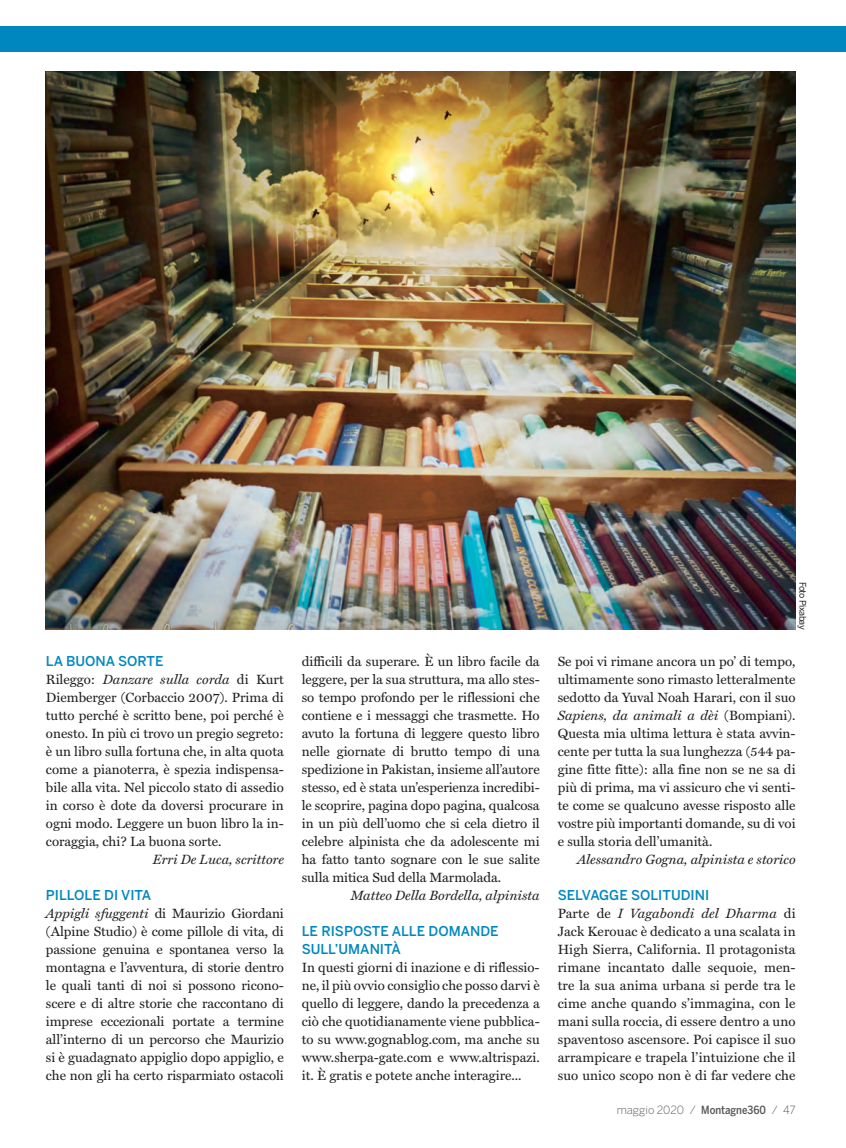
<style>
.page{position:relative;width:846px;height:1148px;background:#fff}
.page>*{position:absolute;margin:0;border:0;box-sizing:border-box;transform-origin:0 0}
.t1{font:13.5px/18px "Miller Text";color:#231f20;text-align:justify}
.t2{font:italic 13.5px "Miller Text";color:#231f20}
.t3{font:500 13.5px/18px "Benton Sans";color:#0087c0}
.t4{font:300 11.25px "Benton Sans";color:#57585a}
.t5{font:9px "Benton Sans";letter-spacing:-.06em;color:#231f20}
.s1{font-style:italic}
.s2{font-family:"Benton Sans Condensed";font-weight:500}
</style>
<div class="page">
<div style="left:0;top:27px;width:846px;height:25px;background:#0087c0"></div>
<img style="left:46px;top:72px;width:749px;height:558px">
<p class="t3" style="left:46px;top:652px;width:119px">LA BUONA SORTE</p>
<p class="t1" style="left:46px;top:671px;width:239px">Rileggo: <span class="s1">Danzare sulla corda</span> di Kurt Diemberger (Corbaccio 2007). Prima di tutto perché è scritto bene, poi perché è onesto. In più ci trovo un pregio segreto: è un libro sulla fortuna che, in alta quota come a pianoterra, è spezia indispensa&shy;bile alla vita. Nel piccolo stato di assedio in corso è dote da doversi procurare in ogni modo. Leggere un buon libro la in&shy;coraggia, chi? La buona sorte.</p>
<p class="t2" style="left:153px;top:851px;width:132px">Erri De Luca, scrittore</p>
<p class="t3" style="left:46px;top:886px;width:107px">PILLOLE DI VITA</p>
<p class="t1" style="left:46px;top:905px;width:239px"><span class="s1">Appigli sfuggenti</span> di Maurizio Giordani (Alpine Studio) è come pillole di vita, di passione genuina e spontanea verso la montagna e l’avventura, di storie dentro le quali tanti di noi si possono ricono&shy;scere e di altre storie che raccontano di imprese eccezionali portate a termine all’interno di un percorso che Maurizio si è guadagnato appiglio dopo appiglio, e che non gli ha certo risparmiato ostacoli</p>
<p class="t1" style="left:302px;top:652px;width:239px">difficili da superare. È un libro facile da leggere, per la sua struttura, ma allo stes&shy;so tempo profondo per le riflessioni che contiene e i messaggi che trasmette. Ho avuto la fortuna di leggere questo libro nelle giornate di brutto tempo di una spedizione in Pakistan, insieme all’autore stesso, ed è stata un’esperienza incredibi&shy;le scoprire, pagina dopo pagina, qualcosa in un più dell’uomo che si cela dietro il celebre alpinista che da adolescente mi ha fatto tanto sognare con le sue salite sulla mitica Sud della Marmolada.</p>
<p class="t2" style="left:351px;top:887px;width:190px">Matteo Della Bordella, alpinista</p>
<p class="t3" style="left:302px;top:922px;width:198px">LE RISPOSTE ALLE DOMANDE<br>SULL’UMANITÀ</p>
<p class="t1" style="left:302px;top:958px;width:239px">In questi giorni di inazione e di riflessio&shy;ne, il più ovvio consiglio che posso darvi è quello di leggere, dando la precedenza a ciò che quotidianamente viene pubblica&shy;to su www.gognablog.com, ma anche su www.sherpa-gate.com e www.altrispazi. it. È gratis e potete anche interagire...</p>
<p class="t5" style="left:808px;top:582px;width:50px;rotate:90deg">Foto Pixabay</p>
<p class="t1" style="left:558px;top:652px;width:239px">Se poi vi rimane ancora un po’ di tempo, ultimamente sono rimasto letteralmente sedotto da Yuval Noah Harari, con il suo <span class="s1">Sapiens, da animali a dèi</span> (Bompiani).<br>Questa mia ultima lettura è stata avvin&shy;cente per tutta la sua lunghezza (544 pa&shy;gine fitte fitte): alla fine non se ne sa di più di prima, ma vi assicuro che vi senti&shy;te come se qualcuno avesse risposto alle vostre più importanti domande, su di voi e sulla storia dell’umanità.</p>
<p class="t2" style="left:577px;top:851px;width:220px">Alessandro Gogna, alpinista e storico</p>
<p class="t3" style="left:558px;top:886px;width:153px">SELVAGGE SOLITUDINI</p>
<p class="t1" style="left:558px;top:904px;width:239px">Parte de <span class="s1">I Vagabondi del Dharma</span> di Jack Kerouac è dedicato a una scalata in High Sierra, California. Il protagonista rimane incantato dalle sequoie, men&shy;tre la sua anima urbana si perde tra le cime anche quando s’immagina, con le mani sulla roccia, di essere dentro a uno spaventoso ascensore. Poi capisce il suo arrampicare e trapela l’intuizione che il suo unico scopo non è di far vedere che</p>
<p class="t4" style="left:616px;top:1104px;width:180px">maggio 2020 / <span class="s2">Montagne360</span> / 47</p>
</div>
